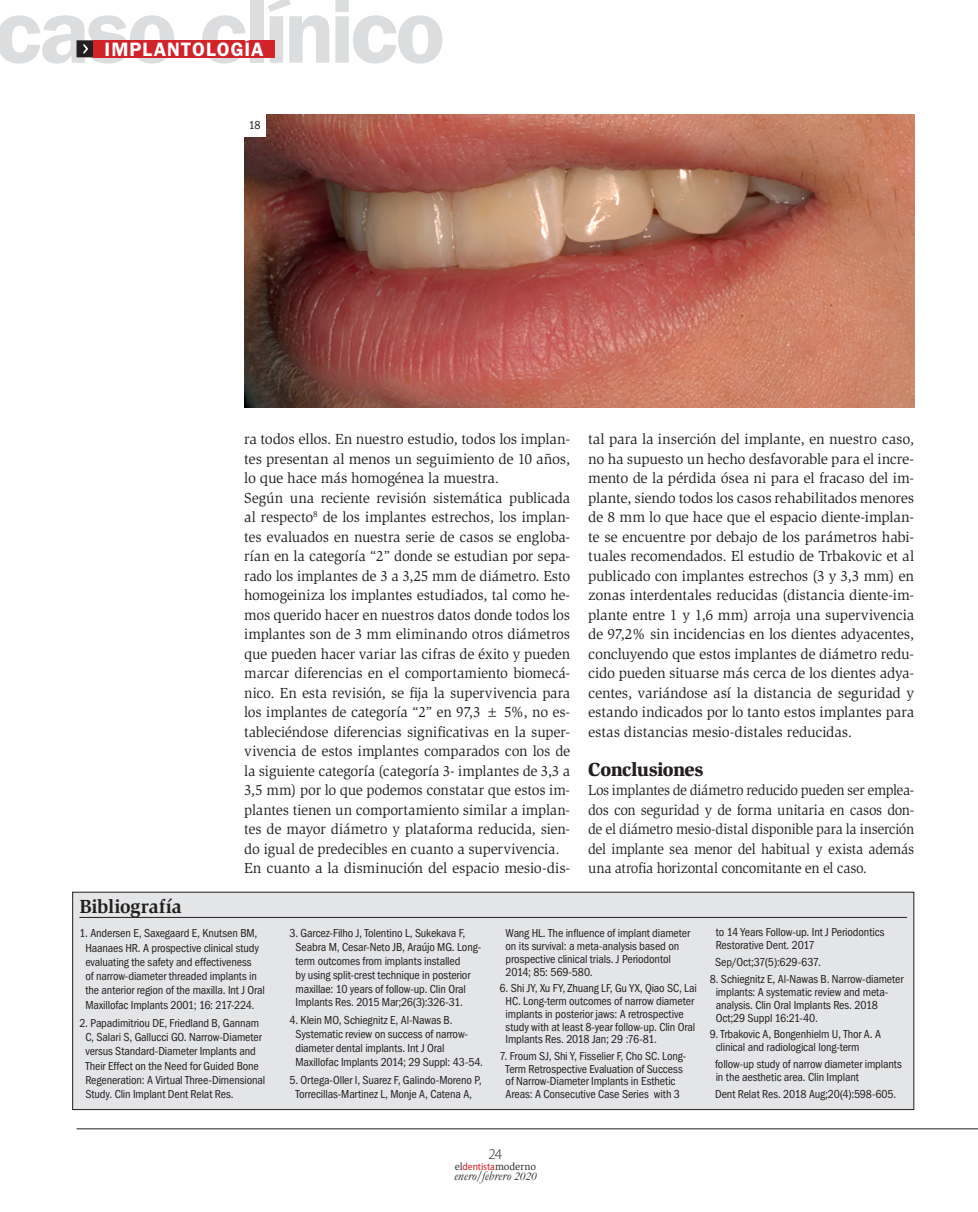
<style>
.page{position:relative;width:978px;height:1212px;background:#fff}
.page>*{position:absolute;margin:0;border:0;box-sizing:border-box;transform-origin:0 0}
.t1{font:600 91.35px "ITC Franklin Gothic Std";letter-spacing:-.045em;color:#dcdddf}
.t2{font:600 19.5px "ITC Franklin Gothic Std";letter-spacing:.05em;color:#fff}
.LADILLO{font:900 19.5px "Slimbach Std";letter-spacing:-.035em;color:#231f20}
.DM_Testo{font:700 19.5px "Slimbach Std";letter-spacing:-.015em;color:#231f20}
.TEXTO{font:15px/19.5px "Slimbach Std";letter-spacing:-.01em;color:#231f20;text-align:justify}
.TEXTO-2{font:15px/19.5px "Slimbach Std";letter-spacing:-.01em;color:#231f20;text-align:justify;scale:.95 1}
.t3{font:300 15px "Myriad Pro";color:#231f20}
.t4{font:italic 13.5px "Garamond";letter-spacing:.005em;color:#231f20}
.BIBLIOGRAFIA_TEXTO{font:condensed 12px/14.2px "ITC Franklin Gothic Std";letter-spacing:-.01em;color:#231f20}
.DM_Didascalia_Italia{font:condensed 12px "ITC Franklin Gothic Std";color:#231f20}
.t5{font:10.5px "Slimbach Std";color:#231f20}
.s1{font-family:"Myriad Pro";font-stretch:semi-condensed;color:#d1232a}
.s2{font-size:12px}
</style>
<div class="page">
<hr style="left:77px;top:1128px;width:901px;height:1px;background:#231f20">
<svg style="left:77px;top:40px;width:17px;height:17px"></svg>
<div style="left:94px;top:40px;width:181px;height:17px;background:#d1232a"></div>
<div style="left:73px;top:892px;width:841px;height:217px;background:#e4e5e7"></div>
<hr style="left:79px;top:917px;width:828px;height:1px;background:#231f20">
<div style="left:72px;top:892px;width:842px;height:218px;border:1px solid #231f20"></div>
<img style="left:244px;top:115px;width:670px;height:292px">
<div style="left:243px;top:114px;width:23px;height:22px;background:#fff"></div>
<h1 class="t1" style="left:-6px;top:-23px;width:452px">caso clínico</h1>
<h2 class="t2" style="left:105px;top:37px;width:161px">IMPLANTOLOGÍA</h2>
<p class="DM_Didascalia_Italia" style="left:249px;top:118px;width:13px">18</p>
<p class="TEXTO" style="left:244px;top:429px;width:327px">ra todos ellos. En nuestro estudio, todos los implan&shy;tes presentan al menos un seguimiento de 10 años, lo que hace más homogénea la muestra.</p>
<p class="TEXTO" style="left:244px;top:488px;width:328px">Según una reciente revisión sistemática publicada al respecto<sup>8</sup> de los implantes estrechos, los implan&shy;tes evaluados en nuestra serie de casos se engloba&shy;rían en la categoría “2” donde se estudian por sepa&shy;rado los implantes de 3 a 3,25 mm de diámetro. Esto homogeiniza los implantes estudiados, tal como he&shy;mos querido hacer en nuestros datos donde todos los implantes son de 3 mm eliminando otros diámetros que pueden hacer variar las cifras de éxito y pueden marcar diferencias en el comportamiento biomecá&shy;nico. En esta revisión, se fija la supervivencia para los implantes de categoría “2” en 97,3 ± 5%, no es&shy;tableciéndose diferencias significativas en la super&shy;vivencia de estos implantes comparados con los de la siguiente categoría (categoría 3- implantes de 3,3 a 3,5 mm) por lo que podemos constatar que estos im&shy;plantes tienen un comportamiento similar a implan&shy;tes de mayor diámetro y plataforma reducida, sien&shy;do igual de predecibles en cuanto a supervivencia.</p>
<p class="TEXTO" style="left:244px;top:858px;width:327px">En cuanto a la disminución del espacio mesio-dis-</p>
<p class="TEXTO" style="left:588px;top:429px;width:327px">tal para la inserción del implante, en nuestro caso, no ha supuesto un hecho desfavorable para el incre&shy;mento de la pérdida ósea ni para el fracaso del im&shy;plante, siendo todos los casos rehabilitados menores de 8 mm lo que hace que el espacio diente-implan&shy;te se encuentre por debajo de los parámetros habi&shy;tuales recomendados. El estudio de Trbakovic et al publicado con implantes estrechos (3 y 3,3 mm) en zonas interdentales reducidas (distancia diente-im&shy;plante entre 1 y 1,6 mm) arroja una supervivencia de 97,2% sin incidencias en los dientes adyacentes, concluyendo que estos implantes de diámetro redu&shy;cido pueden situarse más cerca de los dientes adya&shy;centes, variándose así la distancia de seguridad y estando indicados por lo tanto estos implantes para estas distancias mesio-distales reducidas.</p>
<p class="LADILLO" style="left:588px;top:757px;width:117px">Conclusiones</p>
<p class="TEXTO-2" style="left:588px;top:780px;width:345px">Los implantes de diámetro reducido pueden ser emplea&shy;dos con seguridad y de forma unitaria en casos don&shy;de el diámetro mesio-distal disponible para la inserción del implante sea menor del habitual y exista además una atrofia horizontal concomitante en el caso.</p>
<p class="DM_Testo" style="left:79px;top:895px;width:104px">Bibliografía</p>
<p class="BIBLIOGRAFIA_TEXTO" style="left:85px;top:926px;width:181px;text-indent:-6px">1. Andersen E, Saxegaard E, Knutsen BM, Haanaes HR. A prospective clinical study evaluating the safety and effectiveness<br>of narrow-diameter threaded implants in the anterior region of the maxilla. Int J Oral Maxillofac Implants 2001; 16: 217-224.</p>
<p class="BIBLIOGRAFIA_TEXTO" style="left:85px;top:1016px;width:181px;text-indent:-6px">2. Papadimitriou DE, Friedland B, Gannam C, Salari S, Gallucci GO. Narrow-Diameter versus Standard-Diameter Implants and Their Effect on the Need for Guided Bone Regeneration: A Virtual Three-Dimensional Study. Clin Implant Dent Relat Res.</p>
<p class="BIBLIOGRAFIA_TEXTO" style="left:296px;top:926px;width:187px;line-height:13.8px;text-indent:-6px">3. Garcez-Filho J, Tolentino L, Sukekava F, Seabra M, Cesar-Neto JB, Araújo MG. Long&shy;term outcomes from implants installed<br>by using split-crest technique in posterior maxillae: 10 years of follow-up. Clin Oral Implants Res. 2015 Mar;26(3):326-31.</p>
<p class="BIBLIOGRAFIA_TEXTO" style="left:296px;top:1013px;width:189px;line-height:13.8px;text-indent:-6px">4. Klein MO, Schiegnitz E, Al-Nawas B.<br>Systematic review on success of narrow&shy;diameter dental implants. Int J Oral Maxillofac Implants 2014; 29 Suppl: 43-54.</p>
<p class="BIBLIOGRAFIA_TEXTO" style="left:290px;top:1072px;width:194px;text-align:center">5. Ortega-Oller I, Suarez F, Galindo-Moreno P,<br>Torrecillas-Martinez L, Monje A, Catena A,</p>
<p class="BIBLIOGRAFIA_TEXTO" style="left:506px;top:927px;width:186px;line-height:12.8px">Wang HL. The influence of implant diameter on its survival: a meta-analysis based on prospective clinical trials. J Periodontol 2014; 85: 569-580.</p>
<p class="BIBLIOGRAFIA_TEXTO" style="left:506px;top:982px;width:193px;line-height:12.8px;text-indent:-6px">6. Shi JY, Xu FY, Zhuang LF, Gu YX, Qiao SC, Lai HC. Long-term outcomes of narrow diameter implants in posterior jaws: A retrospective study with at least 8-year follow-up. Clin Oral Implants Res. 2018 Jan; 29 :76-81.</p>
<p class="BIBLIOGRAFIA_TEXTO" style="left:500px;top:1049px;width:188px;line-height:12.8px;text-align:center">7. Froum SJ, Shi Y, Fisselier F, Cho SC. Long-Term Retrospective Evaluation of Success of Narrow-Diameter Implants in Esthetic Areas: A Consecutive Case Series with 3</p>
<p class="BIBLIOGRAFIA_TEXTO" style="left:716px;top:926px;width:170px;line-height:12.9px">to 14 Years Follow-up. Int J Periodontics<br>Restorative Dent. 2017</p>
<p class="BIBLIOGRAFIA_TEXTO" style="left:715px;top:955px;width:107px">Sep/Oct;37(5):629-637.</p>
<p class="BIBLIOGRAFIA_TEXTO" style="left:716px;top:972px;width:189px;line-height:12.9px;text-indent:-6px">8. Schiegnitz E, Al-Nawas B. Narrow-diameter implants: A systematic review and meta&shy;analysis. Clin Oral Implants Res. 2018<br>Oct;29 Suppl 16:21-40.</p>
<p class="BIBLIOGRAFIA_TEXTO" style="left:716px;top:1028px;width:167px;line-height:12.9px;text-indent:-6px">9. Trbakovic A, Bongenhielm U, Thor A. A clinical and radiological long-term</p>
<p class="BIBLIOGRAFIA_TEXTO" style="left:715px;top:1058px;width:188px;line-height:13px">follow-up study of narrow diameter implants in the aesthetic area. Clin Implant</p>
<p class="BIBLIOGRAFIA_TEXTO" style="left:715px;top:1087px;width:183px">Dent Relat Res. 2018 Aug;20(4):598-605.</p>
<p class="t3" style="left:488px;top:1146px;width:15px">24</p>
<p class="t5" style="left:455px;top:1160px;width:83px">el<span class="s1">dentista</span>moderno</p>
<p class="t4" style="left:454px;top:1167px;width:84px">enero/febrero <span class="s2">2020</span></p>
</div>
